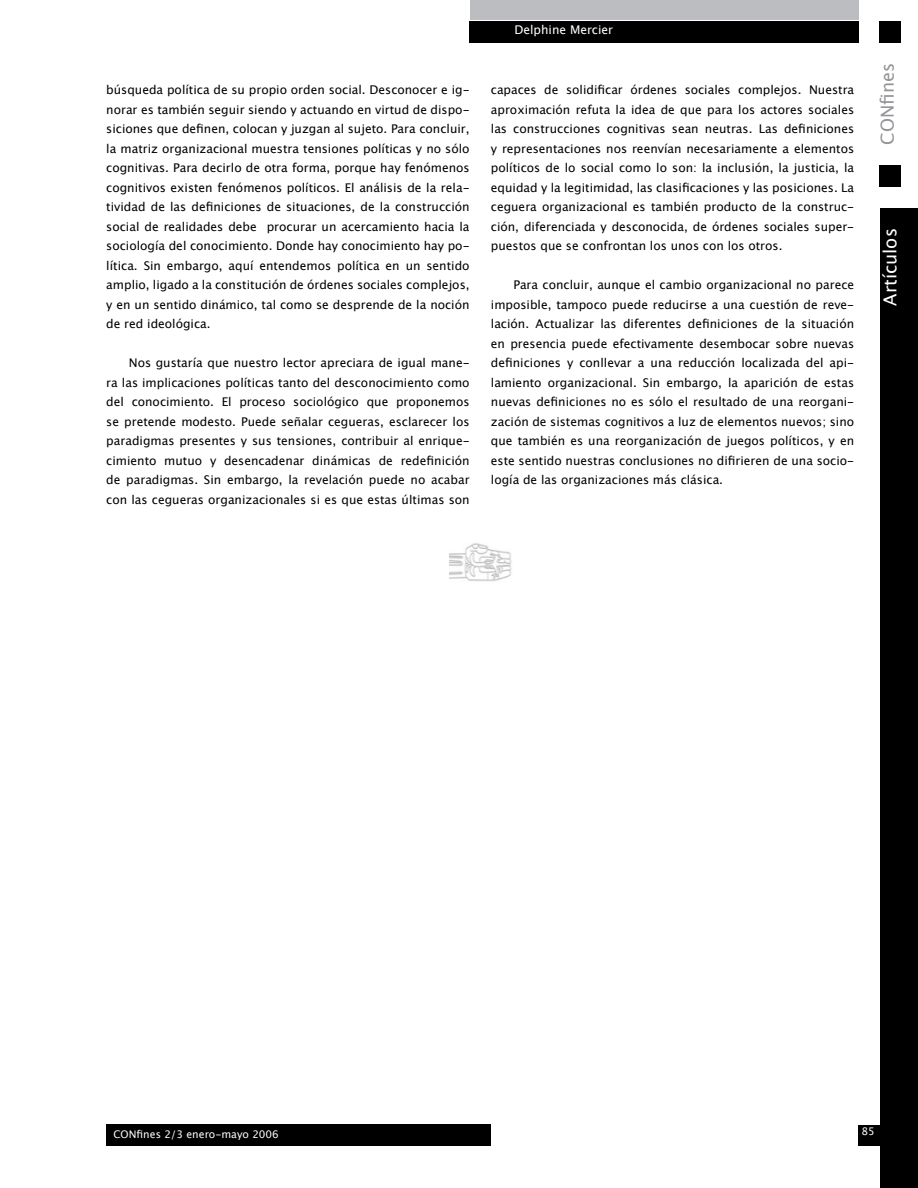
<style>
.page{position:relative;width:918px;height:1188px;background:#fff}
.page>*{position:absolute;margin:0;border:0;box-sizing:border-box;transform-origin:0 0}
.t1{font:18px "Lucida Grande";color:#fff}
.t2{font:18px "Lucida Grande";color:#939598}
.t3{font:12px/19.5px "Lucida Grande";color:#000;text-align:justify}
.t4{font:12px "Lucida Grande";color:#fff}
.t5{font:10.5px "Lucida Grande";color:#fcfcfc}
</style>
<div class="page">
<div style="left:880px;top:208px;width:38px;height:980px;background:#000"></div>
<div style="left:469px;top:21px;width:389px;height:21px;background:#000"></div>
<div style="left:470px;top:0;width:388px;height:19px;background:#bcbdc0"></div>
<div style="left:879px;top:21px;width:22px;height:21px;background:#000"></div>
<div style="left:879px;top:166px;width:22px;height:21px;background:#000"></div>
<div style="left:106px;top:1124px;width:385px;height:21px;background:#000"></div>
<div style="left:858px;top:1125px;width:42px;height:20px;background:#000"></div>
<img style="left:450px;top:543px;width:62px;height:38px">
<p class="t3" style="left:106px;top:81px;width:365px">búsqueda política de su propio orden social. Desconocer e ig&shy;norar es también seguir siendo y actuando en virtud de dispo&shy;siciones que definen, colocan y juzgan al sujeto. Para concluir, la matriz organizacional muestra tensiones políticas y no sólo cognitivas. Para decirlo de otra forma, porque hay fenómenos cognitivos existen fenómenos políticos. El análisis de la rela&shy;tividad de las definiciones de situaciones, de la construcción social de realidades debe procurar un acercamiento hacia la sociología del conocimiento. Donde hay conocimiento hay po&shy;lítica. Sin embargo, aquí entendemos política en un sentido amplio, ligado a la constitución de órdenes sociales complejos, y en un sentido dinámico, tal como se desprende de la noción de red ideológica.</p>
<p class="t3" style="left:106px;top:354px;width:365px;text-indent:22px">Nos gustaría que nuestro lector apreciara de igual mane&shy;ra las implicaciones políticas tanto del desconocimiento como del conocimiento. El proceso sociológico que proponemos se pretende modesto. Puede señalar cegueras, esclarecer los paradigmas presentes y sus tensiones, contribuir al enrique&shy;cimiento mutuo y desencadenar dinámicas de redefinición de paradigmas. Sin embargo, la revelación puede no acabar con las cegueras organizacionales si es que estas últimas son</p>
<p class="t4" style="left:515px;top:22px;width:100px">Delphine Mercier</p>
<p class="t3" style="left:491px;top:81px;width:365px">capaces de solidificar órdenes sociales complejos. Nuestra aproximación refuta la idea de que para los actores sociales las construcciones cognitivas sean neutras. Las definiciones y representaciones nos reenvían necesariamente a elementos políticos de lo social como lo son: la inclusión, la justicia, la equidad y la legitimidad, las clasificaciones y las posiciones. La ceguera organizacional es también producto de la construc&shy;ción, diferenciada y desconocida, de órdenes sociales super&shy;puestos que se confrontan los unos con los otros.</p>
<p class="t3" style="left:491px;top:276px;width:365px;text-indent:22px">Para concluir, aunque el cambio organizacional no parece imposible, tampoco puede reducirse a una cuestión de reve&shy;lación. Actualizar las diferentes definiciones de la situación en presencia puede efectivamente desembocar sobre nuevas definiciones y conllevar a una reducción localizada del api&shy;lamiento organizacional. Sin embargo, la aparición de estas nuevas definiciones no es sólo el resultado de una reorgani&shy;zación de sistemas cognitivos a luz de elementos nuevos; sino que también es una reorganización de juegos políticos, y en este sentido nuestras conclusiones no difirieren de una socio&shy;logía de las organizaciones más clásica.</p>
<h1 class="t2" style="left:877px;top:145px;width:83px;rotate:-90deg">CONfines</h1>
<h1 class="t1" style="left:880px;top:306px;width:79px;rotate:-90deg">Artículos</h1>
<p class="t5" style="left:113px;top:1129px;width:167px">CONfines 2/3 enero-mayo 2006</p>
<p class="t5" style="left:862px;top:1126px;width:15px">85</p>
</div>
